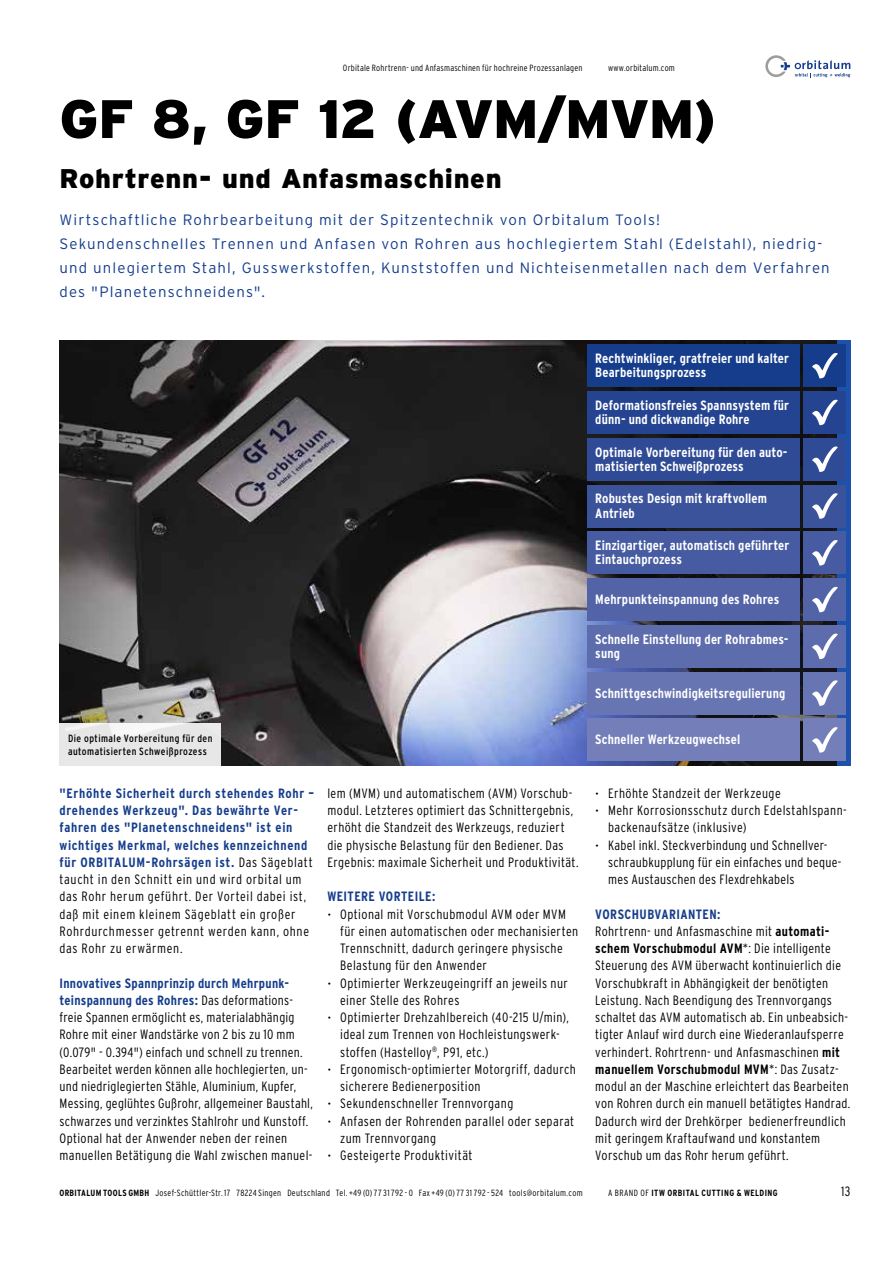
<style>
.page{position:relative;width:893px;height:1263px;background:#fff}
.page>*{position:absolute;margin:0;border:0;box-sizing:border-box;transform-origin:0 0}
.t1{font:900 54px "Interstate";letter-spacing:-.015em;color:#000}
.t2{font:900 27px "Interstate";letter-spacing:.02em;color:#000}
.t3{font:300 15px/24px "Interstate";letter-spacing:.075em;color:#153d8c}
.t4{font:300 condensed 13.5px/17.2px "Interstate";letter-spacing:.025em;color:#000}
.t5{font:700 condensed 13.5px/14.2px "Interstate";letter-spacing:.01em;color:#fff}
.t6{font:300 condensed 13.5px/17.2px "Interstate";letter-spacing:.05em;color:#000}
.t7{font:700 condensed 13.5px "Interstate";letter-spacing:.035em;color:#153d8c}
.t8{font:condensed 10.5px/12.6px "Interstate";letter-spacing:.045em;color:#000}
.t9{font:300 condensed 9px "Interstate";letter-spacing:.025em;color:#000}
.t10{font:700 condensed 9px "Interstate";letter-spacing:.05em;color:#000}
.s1{font-weight:700;color:#153d8c}
.s2{font-size:12px}
.s3{font-weight:700}
.s4{font-weight:300}
</style>
<div class="page">
<svg style="left:765px;top:55px;width:85px;height:22px"></svg>
<img style="left:60px;top:340px;width:777px;height:425px">
<div style="left:60px;top:723px;width:161px;height:42px;background:linear-gradient(to bottom,#edecec,#e5e5e5)"></div>
<div style="left:587px;top:344px;width:212px;height:43px;background:#153d8c"></div>
<div style="left:587px;top:391px;width:212px;height:43px;background:#244491"></div>
<div style="left:587px;top:438px;width:212px;height:42px;background:#304b96"></div>
<div style="left:587px;top:485px;width:212px;height:42px;background:#3b539b"></div>
<div style="left:587px;top:531px;width:212px;height:43px;background:#465ba1"></div>
<div style="left:587px;top:578px;width:212px;height:43px;background:#5263a7"></div>
<div style="left:587px;top:625px;width:212px;height:43px;background:#5d6cad"></div>
<div style="left:587px;top:672px;width:212px;height:42px;background:#6875b3"></div>
<div style="left:804px;top:344px;width:42px;height:43px;background:#153d8c"></div>
<svg style="left:812px;top:353px;width:26px;height:26px"></svg>
<div style="left:804px;top:391px;width:42px;height:43px;background:#244491"></div>
<svg style="left:812px;top:399px;width:26px;height:26px"></svg>
<div style="left:804px;top:438px;width:42px;height:42px;background:#304b96"></div>
<svg style="left:812px;top:446px;width:26px;height:26px"></svg>
<div style="left:804px;top:485px;width:42px;height:42px;background:#3b539b"></div>
<svg style="left:812px;top:493px;width:26px;height:26px"></svg>
<div style="left:804px;top:531px;width:42px;height:43px;background:#465ba1"></div>
<svg style="left:812px;top:540px;width:26px;height:26px"></svg>
<div style="left:804px;top:578px;width:42px;height:43px;background:#5263a7"></div>
<svg style="left:812px;top:586px;width:26px;height:27px"></svg>
<div style="left:804px;top:625px;width:42px;height:43px;background:#5d6cad"></div>
<svg style="left:812px;top:633px;width:26px;height:26px"></svg>
<div style="left:804px;top:672px;width:42px;height:42px;background:#6875b3"></div>
<svg style="left:812px;top:680px;width:26px;height:26px"></svg>
<div style="left:587px;top:719px;width:212px;height:42px;background:#747eb9"></div>
<div style="left:804px;top:719px;width:42px;height:42px;background:#747eb9"></div>
<svg style="left:812px;top:727px;width:26px;height:26px"></svg>
<p class="t9" style="left:343px;top:63px;width:241px">Orbitale Rohrtrenn- und Anfasmaschinen für hochreine Prozessanlagen</p>
<p class="t9" style="left:608px;top:63px;width:68px">www.orbitalum.com</p>
<h1 class="t1" style="left:60px;top:88px;width:658px">GF 8, GF 12 (AVM/MVM)</h1>
<h2 class="t2" style="left:60px;top:163px;width:444px">Rohrtrenn- und Anfasmaschinen</h2>
<p class="t3" style="left:60px;top:208px;width:772px">Wirtschaftliche Rohrbearbeitung mit der Spitzentechnik von Orbitalum Tools!<br>Sekundenschnelles Trennen und Anfasen von Rohren aus hochlegiertem Stahl (Edelstahl), niedrig&shy;und unlegiertem Stahl, Gusswerkstoffen, Kunststoffen und Nichteisenmetallen nach dem Verfahren des "Planetenschneidens".</p>
<p class="t8" style="left:68px;top:732px;width:146px">Die optimale Vorbereitung für den automatisierten Schweißprozess</p>
<p class="t5" style="left:595px;top:351px;width:195px">Rechtwinkliger, gratfreier und kalter<br>Bearbeitungsprozess</p>
<p class="t5" style="left:595px;top:398px;width:195px">Deformationsfreies Spannsystem für dünn- und dickwandige Rohre</p>
<p class="t5" style="left:595px;top:445px;width:194px">Optimale Vorbereitung für den auto&shy;matisierten Schweißprozess</p>
<p class="t5" style="left:595px;top:491px;width:173px">Robustes Design mit kraftvollem<br>Antrieb</p>
<p class="t5" style="left:595px;top:538px;width:196px">Einzigartiger, automatisch geführter<br>Eintauchprozess</p>
<p class="t5" style="left:595px;top:592px;width:186px">Mehrpunkteinspannung des Rohres</p>
<p class="t5" style="left:595px;top:632px;width:195px">Schnelle Einstellung der Rohrabmes&shy;sung</p>
<p class="t5" style="left:595px;top:686px;width:192px">Schnittgeschwindigkeitsregulierung</p>
<p class="t5" style="left:595px;top:732px;width:147px">Schneller Werkzeugwechsel</p>
<p class="t6" style="left:60px;top:784px;width:256px"><span class="s1">"Erhöhte Sicherheit durch stehendes Rohr – drehendes Werkzeug". Das bewährte Ver&shy;fahren des "Planetenschneidens" ist ein wichtiges Merkmal, welches kennzeichnend für ORBITALUM-Rohrsägen ist.</span> Das Sägeblatt taucht in den Schnitt ein und wird orbital um das Rohr herum geführt. Der Vorteil dabei ist, daß mit einem kleinem Sägeblatt ein großer Rohrdurchmesser getrennt werden kann, ohne das Rohr zu erwärmen.</p>
<p class="t4" style="left:60px;top:974px;width:255px"><span class="s1">Innovatives Spannprinzip durch Mehrpunk&shy;teinspannung des Rohres:</span> Das deformations&shy;freie Spannen ermöglicht es, materialabhängig Rohre mit einer Wandstärke von 2 bis zu 10 mm (0.079" - 0.394") einfach und schnell zu trennen.<br>Bearbeitet werden können alle hochlegierten, un&shy;und niedriglegierten Stähle, Aluminium, Kupfer, Messing, geglühtes Gußrohr, allgemeiner Baustahl, schwarzes und verzinktes Stahlrohr und Kunstoff.<br>Optional hat der Anwender neben der reinen manuellen Betätigung die Wahl zwischen manuel-</p>
<p class="t4" style="left:327px;top:784px;width:253px">lem (MVM) und automatischem (AVM) Vorschub&shy;modul. Letzteres optimiert das Schnittergebnis, erhöht die Standzeit des Werkzeugs, reduziert die physische Belastung für den Bediener. Das Ergebnis: maximale Sicherheit und Produktivität.</p>
<p class="t7" style="left:327px;top:889px;width:109px">WEITERE VORTEILE:</p>
<p class="t4" style="left:340px;top:905px;width:240px;text-indent:-13px"><span class="s2">•</span> Optional mit Vorschubmodul AVM oder MVM für einen automatischen oder mechanisierten Trennschnitt, dadurch geringere physische Belastung für den Anwender</p>
<p class="t4" style="left:340px;top:974px;width:229px;text-indent:-13px"><span class="s2">•</span> Optimierter Werkzeugeingriff an jeweils nur einer Stelle des Rohres</p>
<p class="t4" style="left:340px;top:1009px;width:230px;text-indent:-13px"><span class="s2">•</span> Optimierter Drehzahlbereich (40-215 U/min), ideal zum Trennen von Hochleistungswerk&shy;stoffen (Hastelloy<sup>®</sup>, P91, etc.)</p>
<p class="t4" style="left:340px;top:1060px;width:237px;text-indent:-13px"><span class="s2">•</span> Ergonomisch-optimierter Motorgriff, dadurch sicherere Bedienerposition</p>
<p class="t4" style="left:327px;top:1095px;width:187px"><span class="s2">•</span> Sekundenschneller Trennvorgang</p>
<p class="t4" style="left:340px;top:1112px;width:236px;text-indent:-13px"><span class="s2">•</span> Anfasen der Rohrenden parallel oder separat zum Trennvorgang</p>
<p class="t4" style="left:327px;top:1147px;width:147px"><span class="s2">•</span> Gesteigerte Produktivität</p>
<p class="t4" style="left:595px;top:784px;width:187px"><span class="s2">•</span> Erhöhte Standzeit der Werkzeuge</p>
<p class="t4" style="left:608px;top:802px;width:240px;text-indent:-13px"><span class="s2">•</span> Mehr Korrosionsschutz durch Edelstahlspann&shy;backenaufsätze (inklusive)</p>
<p class="t4" style="left:608px;top:836px;width:235px;text-indent:-13px"><span class="s2">•</span> Kabel inkl. Steckverbindung und Schnellver&shy;schraubkupplung für ein einfaches und beque&shy;mes Austauschen des Flexdrehkabels</p>
<p class="t4" style="left:595px;top:905px;width:257px"><span class="s1">VORSCHUBVARIANTEN:<br></span>Rohrtrenn- und Anfasmaschine mit <span class="s3">automati&shy;schem Vorschubmodul AVM</span>*: Die intelligente Steuerung des AVM überwacht kontinuierlich die Vorschubkraft in Abhängigkeit der benötigten Leistung. Nach Beendigung des Trennvorgangs schaltet das AVM automatisch ab. Ein unbeabsich&shy;tigter Anlauf wird durch eine Wiederanlaufsperre verhindert. Rohrtrenn- und Anfasmaschinen <span class="s3">mit manuellem Vorschubmodul MVM</span>*: Das Zusatz&shy;modul an der Maschine erleichtert das Bearbeiten von Rohren durch ein manuell betätigtes Handrad.<br>Dadurch wird der Drehkörper bedienerfreundlich mit geringem Kraftaufwand und konstantem Vorschub um das Rohr herum geführt.</p>
<p class="t9" style="left:60px;top:1188px;width:525px"><span class="s3">ORBITALUM TOOLS GMBH</span> Josef-Schüttler-Str. 17 78224 Singen Deutschland Tel. +49 (0) 77 31 792 - 0 Fax +49 (0) 77 31 792 - 524 tools@orbitalum.com</p>
<p class="t10" style="left:608px;top:1188px;width:171px"><span class="s4">A BRAND OF</span> ITW ORBITAL CUTTING &amp; WELDING</p>
<p class="t4" style="left:841px;top:1183px;width:11px">13</p>
</div>
